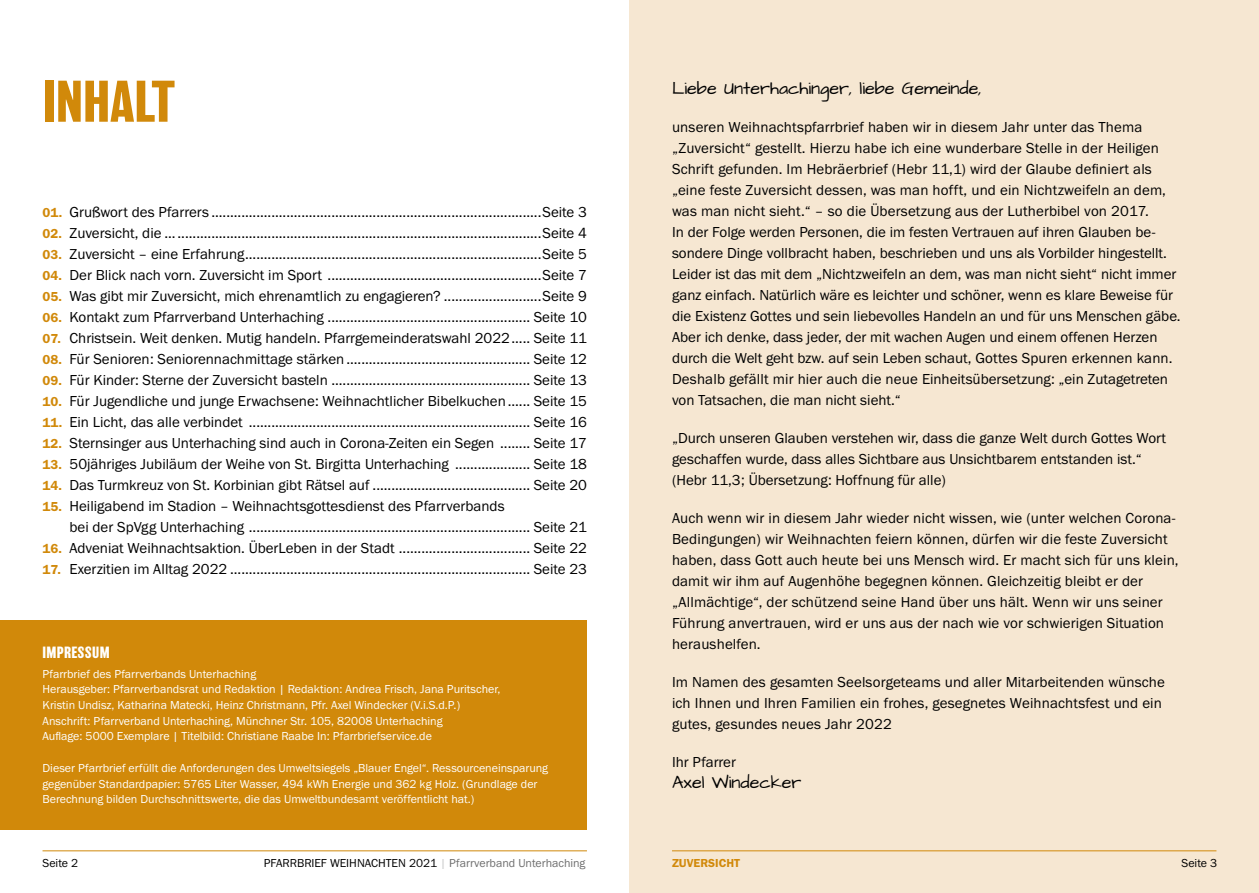
<style>
.page{position:relative;width:1259px;height:893px;background:#fff}
.page>*{position:absolute;margin:0;border:0;box-sizing:border-box;transform-origin:0 0}
.t1{font:700 54px "Balboa";color:#d1890a}
.t2{font:18px "Architects Daughter";color:#000}
.t3{font:15px/21px "Franklin Gothic URW Boo";color:#000}
.t4{font:700 15px "Balboa";letter-spacing:.02em;color:#fff}
.t5{font:12px/15.8px "Franklin Gothic URW Boo";color:#fff}
.t6{font:12px "Franklin Gothic URW Boo";color:#000}
.t7{font:12px "Franklin Gothic URW Dem";color:#d1890a}
.s1{font-family:"Franklin Gothic URW Dem";font-size:13.5px;color:#d1890a}
.s2{color:#c5c6c6}
.s3{color:#6e6e6e}
</style>
<div class="page">
<hr style="left:43px;top:850px;width:544px;height:1px;background:#d1890a">
<div style="left:629px;top:0;width:630px;height:893px;background:#f6e7d2"></div>
<div style="left:0;top:620px;width:587px;height:209px;background:#d1890a"></div>
<hr style="left:672px;top:850px;width:544px;height:1px;background:#d1890a">
<h1 class="t1" style="left:43px;top:71px;width:134px">INHALT</h1>
<p class="t3" style="left:43px;top:201px;width:546px"><span class="s1">01.</span> Grußwort des Pfarrers ........................................................................................Seite 3</p>
<p class="t3" style="left:43px;top:222px;width:546px"><span class="s1">02.</span> Zuversicht, die ... .................................................................................................Seite 4</p>
<p class="t3" style="left:43px;top:243px;width:546px"><span class="s1">03.</span> Zuversicht – eine Erfahrung...............................................................................Seite 5</p>
<p class="t3" style="left:43px;top:264px;width:546px"><span class="s1">04.</span> Der Blick nach vorn. Zuversicht im Sport .........................................................Seite 7</p>
<p class="t3" style="left:43px;top:285px;width:546px"><span class="s1">05.</span> Was gibt mir Zuversicht, mich ehrenamtlich zu engagieren? ..........................Seite 9</p>
<p class="t3" style="left:43px;top:306px;width:546px"><span class="s1">06.</span> Kontakt zum Pfarrverband Unterhaching ...................................................... Seite 10</p>
<p class="t3" style="left:43px;top:327px;width:546px"><span class="s1">07.</span> Christsein. Weit denken. Mutig handeln. Pfarrgemeinderatswahl 2022..... Seite 11</p>
<p class="t3" style="left:43px;top:348px;width:546px"><span class="s1">08.</span> Für Senioren: Seniorennachmittage stärken ................................................. Seite 12</p>
<p class="t3" style="left:43px;top:369px;width:546px"><span class="s1">09.</span> Für Kinder: Sterne der Zuversicht basteln ..................................................... Seite 13</p>
<p class="t3" style="left:43px;top:390px;width:546px"><span class="s1">10.</span> Für Jugendliche und junge Erwachsene: Weihnachtlicher Bibelkuchen...... Seite 15</p>
<p class="t3" style="left:43px;top:411px;width:546px"><span class="s1">11.</span> Ein Licht, das alle verbindet ........................................................................... Seite 16</p>
<p class="t3" style="left:43px;top:432px;width:546px"><span class="s1">12.</span> Sternsinger aus Unterhaching sind auch in Corona-Zeiten ein Segen ........ Seite 17</p>
<p class="t3" style="left:43px;top:453px;width:546px"><span class="s1">13.</span> 50jähriges Jubiläum der Weihe von St. Birgitta Unterhaching .................... Seite 18</p>
<p class="t3" style="left:43px;top:474px;width:546px"><span class="s1">14.</span> Das Turmkreuz von St. Korbinian gibt Rätsel auf .......................................... Seite 20</p>
<p class="t3" style="left:70px;top:495px;width:519px;text-indent:-27px"><span class="s1">15.</span> Heiligabend im Stadion – Weihnachtsgottesdienst des Pfarrverbands<br>bei der SpVgg Unterhaching ........................................................................... Seite 21</p>
<p class="t3" style="left:43px;top:537px;width:546px"><span class="s1">16.</span> Adveniat Weihnachtsaktion. ÜberLeben in der Stadt ................................... Seite 22</p>
<p class="t3" style="left:43px;top:558px;width:546px"><span class="s1">17.</span> Exerzitien im Alltag 2022 ................................................................................ Seite 23</p>
<p class="t4" style="left:43px;top:643px;width:69px">IMPRESSUM</p>
<p class="t5" style="left:43px;top:665px;width:459px">Pfarrbrief des Pfarrverbands Unterhaching<br>Herausgeber: Pfarrverbandsrat und Redaktion | Redaktion: Andrea Frisch, Jana Puritscher, Kristin Undisz, Katharina Matecki, Heinz Christmann, Pfr. Axel Windecker (V.i.S.d.P.)<br>Anschrift: Pfarrverband Unterhaching, Münchner Str. 105, 82008 Unterhaching<br>Auflage: 5000 Exemplare | Titelbild: Christiane Raabe In: Pfarrbriefservice.de</p>
<p class="t5" style="left:43px;top:760px;width:507px">Dieser Pfarrbrief erfüllt die Anforderungen des Umweltsiegels „Blauer Engel“. Ressourceneinsparung gegenüber Standardpapier: 5765 Liter Wasser, 494 kWh Energie und 362 kg Holz. (Grundlage der<br>Berechnung bilden Durchschnittswerte, die das Umweltbundesamt veröffentlicht hat.)</p>
<p class="t6" style="left:43px;top:855px;width:37px">Seite 2</p>
<p class="t6" style="left:264px;top:855px;width:323px">PFARRBRIEF WEIHNACHTEN 2021 <span class="s2">|</span> <span class="s3">Pfarrverband Unterhaching</span></p>
<p class="t2" style="left:672px;top:77px;width:311px">Liebe Unterhachinger, liebe Gemeinde,</p>
<p class="t3" style="left:672px;top:117px;width:510px">unseren Weihnachtspfarrbrief haben wir in diesem Jahr unter das Thema „Zuversicht“ gestellt. Hierzu habe ich eine wunderbare Stelle in der Heiligen Schrift gefunden. Im Hebräerbrief (Hebr 11,1) wird der Glaube definiert als „eine feste Zuversicht dessen, was man hofft, und ein Nichtzweifeln an dem, was man nicht sieht.“ – so die Übersetzung aus der Lutherbibel von 2017.<br>In der Folge werden Personen, die im festen Vertrauen auf ihren Glauben be&shy;sondere Dinge vollbracht haben, beschrieben und uns als Vorbilder hingestellt.<br>Leider ist das mit dem „Nichtzweifeln an dem, was man nicht sieht“ nicht immer ganz einfach. Natürlich wäre es leichter und schöner, wenn es klare Beweise für die Existenz Gottes und sein liebevolles Handeln an und für uns Menschen gäbe.<br>Aber ich denke, dass jeder, der mit wachen Augen und einem offenen Herzen durch die Welt geht bzw. auf sein Leben schaut, Gottes Spuren erkennen kann.<br>Deshalb gefällt mir hier auch die neue Einheitsübersetzung: „ein Zutagetreten von Tatsachen, die man nicht sieht.“</p>
<p class="t3" style="left:672px;top:428px;width:496px">„Durch unseren Glauben verstehen wir, dass die ganze Welt durch Gottes Wort geschaffen wurde, dass alles Sichtbare aus Unsichtbarem entstanden ist.“ (Hebr 11,3; Übersetzung: Hoffnung für alle)</p>
<p class="t3" style="left:672px;top:508px;width:508px">Auch wenn wir in diesem Jahr wieder nicht wissen, wie (unter welchen Corona-Bedingungen) wir Weihnachten feiern können, dürfen wir die feste Zuversicht haben, dass Gott auch heute bei uns Mensch wird. Er macht sich für uns klein, damit wir ihm auf Augenhöhe begegnen können. Gleichzeitig bleibt er der „Allmächtige“, der schützend seine Hand über uns hält. Wenn wir uns seiner Führung anvertrauen, wird er uns aus der nach wie vor schwierigen Situation heraushelfen.</p>
<p class="t3" style="left:672px;top:672px;width:494px">Im Namen des gesamten Seelsorgeteams und aller Mitarbeitenden wünsche ich Ihnen und Ihren Familien ein frohes, gesegnetes Weihnachtsfest und ein gutes, gesundes neues Jahr 2022</p>
<p class="t3" style="left:672px;top:752px;width:65px">Ihr Pfarrer</p>
<p class="t2" style="left:672px;top:771px;width:131px">Axel Windecker</p>
<p class="t7" style="left:672px;top:855px;width:69px">ZUVERSICHT</p>
<p class="t6" style="left:1181px;top:855px;width:37px">Seite 3</p>
</div>
